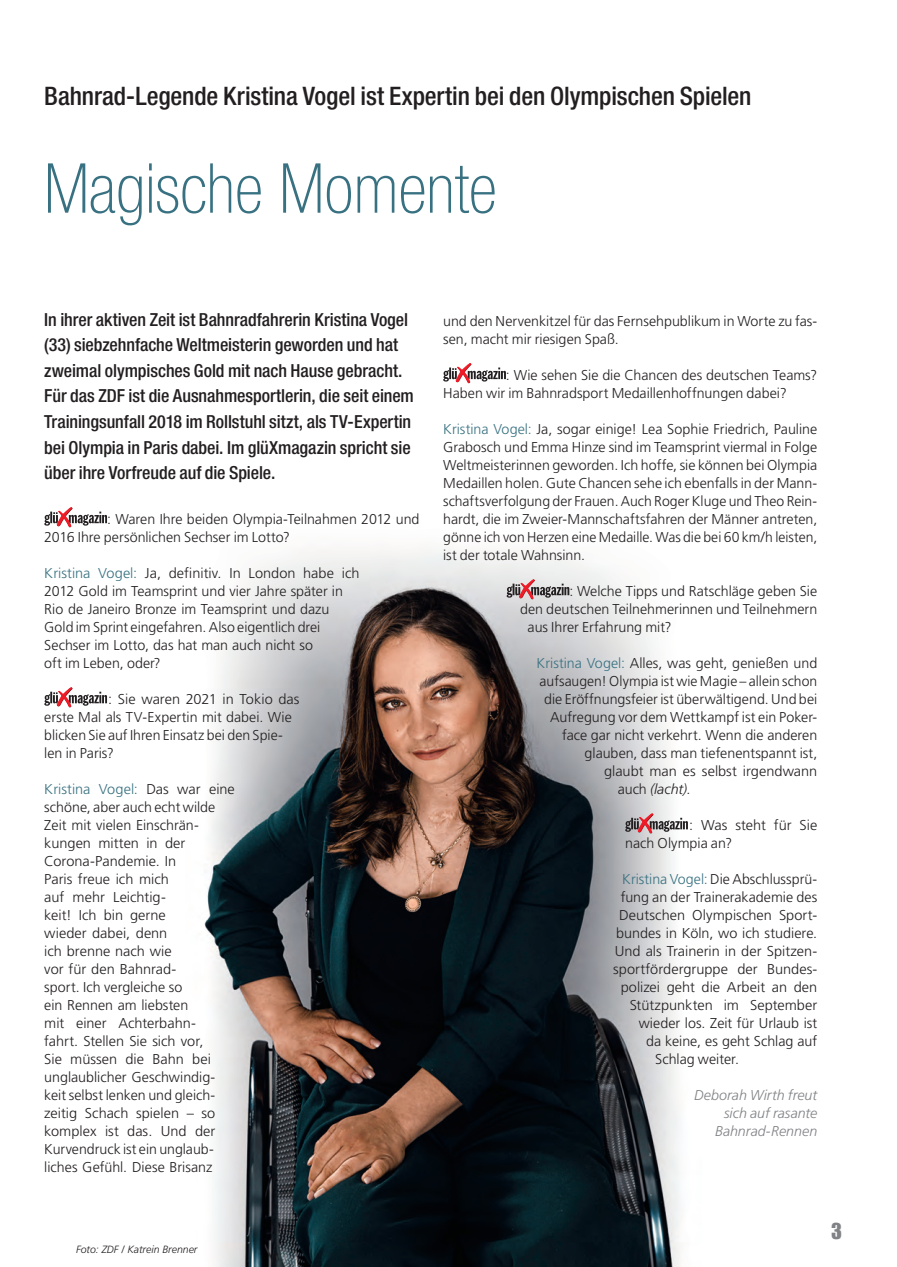
<style>
.page{position:relative;width:897px;height:1267px;background:#fff}
.page>*{position:absolute;margin:0;border:0;box-sizing:border-box;transform-origin:0 0}
.Headline_46pt__Standard{font:100 condensed 69px "Helvetica Neue LT Pro";color:#387181}
.Dachzeile__Standard{font:500 condensed 25.5px "Helvetica Neue LT Pro";letter-spacing:-.005em;color:#231f20}
.t1{font:22.5px "Impact LT Std";color:#808285}
.Anlauf{font:500 condensed 18px/25.5px "Helvetica Neue LT Pro";letter-spacing:-.005em;color:#231f20}
.Fließtext{font:300 14.25px/18px "Frutiger LT Pro";color:#231f20}
.Autor{font:italic 300 14.25px/18px "Frutiger LT Pro";color:#808285;text-align:right}
.Fließtext-2{font:italic 300 14.25px "Frutiger LT Pro";letter-spacing:-.005em;color:#231f20}
.Fotonachweis{font:italic 300 10.5px "Frutiger LT Std";color:#231f20}
.s1{color:#387181}
.s2{font-style:normal}
</style>
<div class="page">
<img style="left:204px;top:550px;width:484px;height:716px">
<svg style="left:44px;top:511px;width:63px;height:15px"></svg>
<div style="left:56px;top:507px;width:17px;height:20px;background:#231f20;opacity:.75"></div>
<svg style="left:44px;top:691px;width:63px;height:15px"></svg>
<div style="left:56px;top:687px;width:17px;height:20px;background:#231f20;opacity:.75"></div>
<svg style="left:443px;top:367px;width:63px;height:15px"></svg>
<div style="left:455px;top:363px;width:17px;height:20px;background:#231f20;opacity:.75"></div>
<svg style="left:506px;top:578px;width:63px;height:21px"></svg>
<div style="left:518px;top:578px;width:17px;height:20px;background:#e8eae9"></div>
<div style="left:518px;top:579px;width:17px;height:20px;background:#231f20;opacity:.75"></div>
<svg style="left:625px;top:812px;width:62px;height:21px"></svg>
<div style="left:637px;top:812px;width:16px;height:20px;background:#d4d5d7"></div>
<div style="left:637px;top:813px;width:16px;height:20px;background:#231f20;opacity:.75"></div>
<p class="Dachzeile__Standard" style="left:44px;top:81px;width:708px">Bahnrad-Legende Kristina Vogel ist Expertin bei den Olympischen Spielen</p>
<p class="Headline_46pt__Standard" style="left:44px;top:149px;width:454px">Magische Momente</p>
<p class="Anlauf" style="left:44px;top:306px;width:371px">In ihrer aktiven Zeit ist Bahnradfahrerin Kristina Vogel (33) siebzehnfache Weltmeisterin geworden und hat zweimal olympisches Gold mit nach Hause gebracht.<br>Für das ZDF ist die Ausnahmesportlerin, die seit einem Trainingsunfall 2018 im Rollstuhl sitzt, als TV-Expertin bei Olympia in Paris dabei. Im glüXmagazin spricht sie über ihre Vorfreude auf die Spiele.</p>
<p class="Fließtext" style="left:44px;top:510px;width:376px;text-indent:63px">: Waren Ihre beiden Olympia-Teilnahmen 2012 und<br>2016 Ihre persönlichen Sechser im Lotto?</p>
<p class="Fließtext" style="left:44px;top:564px;width:317px"><span class="s1">Kristina Vogel:</span> Ja, definitiv. In London habe ich 2012 Gold im Teamsprint und vier Jahre später in Rio de Janeiro Bronze im Teamsprint und dazu Gold im Sprint eingefahren. Also eigentlich drei Sechser im Lotto, das hat man auch nicht so<br>oft im Leben, oder?</p>
<p class="Fließtext" style="left:44px;top:690px;width:256px;text-indent:64px">: Sie waren 2021 in Tokio das erste Mal als TV-Expertin mit dabei. Wie blicken Sie auf Ihren Einsatz bei den Spie&shy;len in Paris?</p>
<p class="Fließtext" style="left:44px;top:780px;width:192px"><span class="s1">Kristina Vogel:</span> Das war eine schöne, aber auch echt wilde<br>Zeit mit vielen Einschrän&shy;kungen mitten in der<br>Corona-Pandemie. In<br>Paris freue ich mich<br>auf mehr Leichtig-<br>keit! Ich bin gerne<br>wieder dabei, denn<br>ich brenne nach wie<br>vor für den Bahnrad-<br>sport. Ich vergleiche so<br>ein Rennen am liebsten<br>mit einer Achterbahn-<br>fahrt. Stellen Sie sich vor,<br>Sie müssen die Bahn bei unglaublicher Geschwindig&shy;keit selbst lenken und gleich&shy;zeitig Schach spielen – so komplex ist das. Und der<br>Kurvendruck ist ein unglaub&shy;liches Gefühl. Diese Brisanz</p>
<p class="Fotonachweis" style="left:76px;top:1242px;width:123px">Foto: ZDF / Katrein Brenner</p>
<p class="Fließtext" style="left:443px;top:312px;width:375px">und den Nervenkitzel für das Fernsehpublikum in Worte zu fas&shy;sen, macht mir riesigen Spaß.</p>
<p class="Fließtext" style="left:443px;top:366px;width:375px;text-indent:63px">: Wie sehen Sie die Chancen des deutschen Teams?<br>Haben wir im Bahnradsport Medaillenhoffnungen dabei?</p>
<p class="Fließtext" style="left:443px;top:420px;width:375px;text-align:justify"><span class="s1">Kristina Vogel:</span> Ja, sogar einige! Lea Sophie Friedrich, Pauline Grabosch und Emma Hinze sind im Teamsprint viermal in Folge Weltmeisterinnen geworden. Ich hoffe, sie können bei Olympia Medaillen holen. Gute Chancen sehe ich ebenfalls in der Mann&shy;schaftsverfolgung der Frauen. Auch Roger Kluge und Theo Rein&shy;hardt, die im Zweier-Mannschaftsfahren der Männer antreten, gönne ich von Herzen eine Medaille. Was die bei 60 km/h leisten, ist der totale Wahnsinn.</p>
<p class="Fließtext" style="left:569px;top:582px;width:249px">: Welche Tipps und Ratschläge geben Sie</p>
<p class="Fließtext" style="left:520px;top:600px;width:299px">den deutschen Teilnehmerinnen und Teilnehmern</p>
<p class="Fließtext" style="left:527px;top:618px;width:145px">aus Ihrer Erfahrung mit?</p>
<p class="Fließtext" style="left:536px;top:654px;width:282px"><span class="s1">Kristina Vogel:</span> Alles, was geht, genießen und</p>
<p class="Fließtext" style="left:539px;top:672px;width:279px">aufsaugen! Olympia ist wie Magie – allein schon</p>
<p class="Fließtext" style="left:544px;top:690px;width:275px">die Eröffnungsfeier ist überwältigend. Und bei</p>
<p class="Fließtext" style="left:550px;top:708px;width:269px">Aufregung vor dem Wettkampf ist ein Poker-</p>
<p class="Fließtext" style="left:562px;top:726px;width:257px">face gar nicht verkehrt. Wenn die anderen</p>
<p class="Fließtext" style="left:584px;top:744px;width:234px">glauben, dass man tiefenentspannt ist,</p>
<p class="Fließtext" style="left:604px;top:762px;width:215px">glaubt man es selbst irgendwann</p>
<p class="Fließtext-2" style="left:617px;top:780px;width:74px"><span class="s2">auch</span> (lacht)<span class="s2">.</span></p>
<p class="Fließtext" style="left:625px;top:816px;width:193px;text-indent:64px">: Was steht für Sie nach Olympia an?</p>
<p class="Fließtext" style="left:622px;top:870px;width:196px"><span class="s1">Kristina Vogel:</span> Die Abschlussprü-</p>
<p class="Fließtext" style="left:620px;top:888px;width:198px">fung an der Trainerakademie des</p>
<p class="Fließtext" style="left:619px;top:906px;width:199px">Deutschen Olympischen Sport-</p>
<p class="Fließtext" style="left:616px;top:924px;width:202px">bundes in Köln, wo ich studiere.</p>
<p class="Fließtext" style="left:614px;top:942px;width:204px">Und als Trainerin in der Spitzen-</p>
<p class="Fließtext" style="left:613px;top:960px;width:205px">sportfördergruppe der Bundes-</p>
<p class="Fließtext" style="left:620px;top:978px;width:198px">polizei geht die Arbeit an den</p>
<p class="Fließtext" style="left:629px;top:996px;width:189px">Stützpunkten im September</p>
<p class="Fließtext" style="left:638px;top:1014px;width:180px">wieder los. Zeit für Urlaub ist</p>
<p class="Fließtext" style="left:646px;top:1032px;width:173px">da keine, es geht Schlag auf</p>
<p class="Fließtext" style="left:655px;top:1050px;width:85px">Schlag weiter.</p>
<p class="Autor" style="left:694px;top:1086px;width:125px">Deborah Wirth freut sich auf rasante<br>Bahnrad-Rennen</p>
<h3 class="t1" style="left:831px;top:1218px;width:12px">3</h3>
</div>
